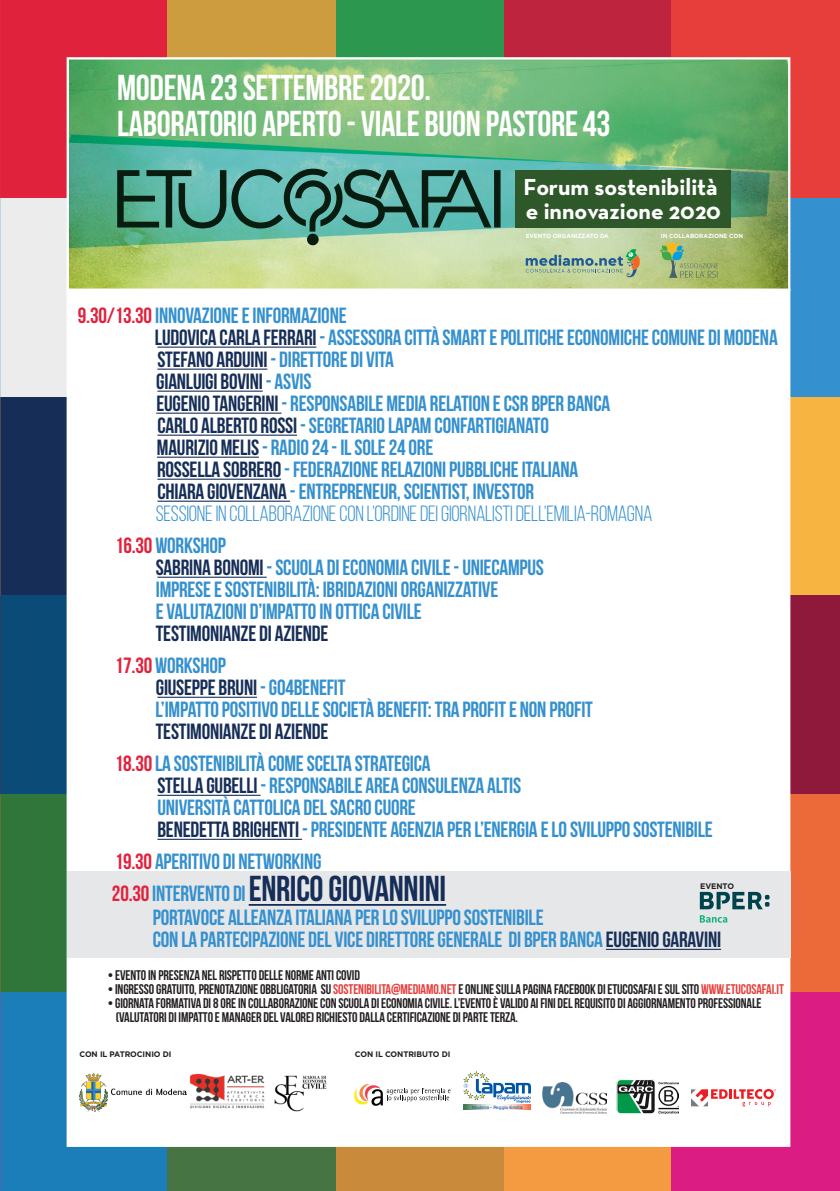
<style>
.page{position:relative;width:840px;height:1191px;background:#fff}
.page>*{position:absolute;margin:0;border:0;box-sizing:border-box;transform-origin:0 0}
.t1{font:36px/36px "Bebas Neue";letter-spacing:-.01em;color:#fff}
.t2{font:36px "Bebas Neue";letter-spacing:-.01em;color:#162e57}
.t3{font:700 23.6px/23.6px "Neutra Text";color:#fff}
.t4{font:22px/22px "Bebas Neue";letter-spacing:-.01em;color:#3490ce}
.t5{font:22px/32px "Bebas Neue";letter-spacing:-.01em;color:#162e57}
.t6{font:14px/14px "Bebas Neue";letter-spacing:-.01em;color:#231f20}
.t7{font:700 8px "Gotham";letter-spacing:-.01em;color:#231f20}
.t8{font:700 6px "Gotham";letter-spacing:-.01em;color:#fff}
.t9{font:4.8px "Handel Got D Ligh";color:#1055a4}
.s1{color:#e1223d}
.s2{color:#162e57}
.s3{font-style:inherit}
.s4{color:#3490ce}
.s5{font-size:22px;color:#e1223d}
.s6{font-size:22px;color:#3490ce}
.s7{color:#e73e3b}
</style>
<div class="page">
<div style="left:0;top:0;width:168px;height:198px;background:#e1223d"></div>
<div style="left:0;top:198px;width:168px;height:199px;background:#ececec"></div>
<div style="left:0;top:397px;width:168px;height:198px;background:#162e57"></div>
<div style="left:0;top:595px;width:168px;height:199px;background:#0a4b77"></div>
<div style="left:0;top:794px;width:168px;height:198px;background:#307539"></div>
<div style="left:0;top:992px;width:168px;height:199px;background:#1c7eb9"></div>
<div style="left:168px;top:0;width:168px;height:198px;background:#cc9c3f"></div>
<div style="left:168px;top:992px;width:168px;height:199px;background:#477443"></div>
<div style="left:336px;top:0;width:167px;height:198px;background:#2c974e"></div>
<div style="left:336px;top:992px;width:167px;height:199px;background:#c98a3c"></div>
<div style="left:503px;top:0;width:168px;height:198px;background:#be243d"></div>
<div style="left:503px;top:992px;width:168px;height:199px;background:#f49b41"></div>
<div style="left:671px;top:0;width:168px;height:198px;background:#e73e3b"></div>
<div style="left:671px;top:198px;width:168px;height:199px;background:#3490ce"></div>
<div style="left:671px;top:397px;width:168px;height:198px;background:#f8b440"></div>
<div style="left:671px;top:595px;width:168px;height:199px;background:#8e193b"></div>
<div style="left:677px;top:794px;width:162px;height:198px;background:#ec6a3a"></div>
<div style="left:671px;top:992px;width:168px;height:199px;background:#db1d83"></div>
<div style="left:67px;top:289px;width:723px;height:857px;background:#fff"></div>
<img style="left:70px;top:60px;width:717px;height:228px">
<div style="left:67px;top:57px;width:723px;height:234px;border:2px solid #fff"></div>
<svg style="left:659px;top:242px;width:58px;height:35px;background:#9db675"></svg>
<svg style="left:525px;top:249px;width:115px;height:28px;background:#a7be9c"></svg>
<img style="left:79px;top:1073px;width:107px;height:38px">
<img style="left:189px;top:1073px;width:76px;height:36px">
<div style="left:67px;top:871px;width:723px;height:86px;background:#e6e7e9"></div>
<hr style="left:157px;top:346px;width:159px;height:2px;background:#162e57">
<hr style="left:157px;top:368px;width:110px;height:2px;background:#162e57">
<hr style="left:157px;top:390px;width:105px;height:2px;background:#162e57">
<hr style="left:156px;top:412px;width:125px;height:2px;background:#162e57">
<hr style="left:157px;top:434px;width:140px;height:2px;background:#162e57">
<hr style="left:157px;top:456px;width:102px;height:2px;background:#162e57">
<hr style="left:157px;top:478px;width:124px;height:2px;background:#162e57">
<hr style="left:157px;top:500px;width:133px;height:2px;background:#162e57">
<hr style="left:157px;top:576px;width:109px;height:2px;background:#162e57">
<hr style="left:157px;top:696px;width:100px;height:2px;background:#162e57">
<hr style="left:157px;top:794px;width:103px;height:2px;background:#162e57">
<hr style="left:157px;top:838px;width:145px;height:2px;background:#162e57">
<hr style="left:248px;top:904px;width:198px;height:1px;background:#162e57">
<hr style="left:605px;top:948px;width:115px;height:2px;background:#162e57">
<svg style="left:699px;top:915px;width:28px;height:7px"></svg>
<svg style="left:699px;top:892px;width:70px;height:17px"></svg>
<img style="left:274px;top:1075px;width:53px;height:37px">
<svg style="left:117px;top:166px;width:383px;height:79px;background:#569786"></svg>
<div style="left:515px;top:170px;width:215px;height:57px;background:#2f582a"></div>
<svg style="left:463px;top:1104px;width:67px;height:5px"></svg>
<svg style="left:463px;top:1071px;width:67px;height:32px"></svg>
<svg style="left:354px;top:1083px;width:96px;height:22px"></svg>
<img style="left:542px;top:1082px;width:64px;height:32px">
<svg style="left:691px;top:1089px;width:84px;height:17px"></svg>
<img style="left:616px;top:1079px;width:39px;height:35px">
<img style="left:658px;top:1081px;width:20px;height:32px">
<h1 class="t1" style="left:117px;top:69px;width:494px">MODENA 23 SETTEMBRE 2020.<br>LABORATORIO APERTO - VIALE BUON PASTORE 43</h1>
<p class="t3" style="left:523px;top:175px;width:199px">Forum sostenibilità e innovazione 2020</p>
<p class="t8" style="left:525px;top:232px;width:85px">EVENTO ORGANIZZATO DA</p>
<p class="t8" style="left:660px;top:232px;width:83px">IN COLLABORAZIONE CON</p>
<p class="t4" style="left:155px;top:304px;width:624px;text-indent:-77px"><span class="s1">9.30/13.30</span> INNOVAZIONE E INFORMAZIONE<br><span class="s2">LUDOVICA CARLA FERRARI</span> - ASSESSORA CITTÀ SMART E POLITICHE ECONOMICHE COMUNE DI MODENA <span class="s2">STEFANO ARDUINI</span> - DIRETTORE DI VITA<br><span class="s2">GIANLUIGI BOVINI</span> - ASVIS<br><span class="s2">EUGENIO TANGERINI</span> - RESPONSABILE MEDIA RELATION E CSR BPER BANCA<br><span class="s2">CARLO ALBERTO ROSSI</span> - SEGRETARIO LAPAM CONFARTIGIANATO<br><span class="s2">MAURIZIO MELIS</span> - RADIO 24 - IL SOLE 24 ORE<br><span class="s2">ROSSELLA SOBRERO</span> - FEDERAZIONE RELAZIONI PUBBLICHE ITALIANA<br><span class="s2">CHIARA GIOVENZANA</span> - ENTREPRENEUR, SCIENTIST, INVESTOR<br><span class="s3">SESSIONE IN COLLABORAZIONE CON L’ORDINE DEI GIORNALISTI DELL’EMILIA-ROMAGNA</span></p>
<p class="t4" style="left:156px;top:534px;width:389px;text-indent:-41px"><span class="s1">16.30</span> WORKSHOP<br><span class="s2">SABRINA BONOMI</span> - SCUOLA DI ECONOMIA CIVILE - UNIECAMPUS IMPRESE E SOSTENIBILITÀ: IBRIDAZIONI ORGANIZZATIVE<br>E VALUTAZIONI D’IMPATTO IN OTTICA CIVILE</p>
<p class="t5" style="left:115px;top:617px;width:215px;text-indent:41px">TESTIMONIANZE DI AZIENDE<br><span class="s1">17.30</span> <span class="s4">WORKSHOP</span></p>
<p class="t4" style="left:155px;top:676px;width:439px"><span class="s2">GIUSEPPE BRUNI</span> - GO4BENEFIT<br>L’IMPATTO POSITIVO DELLE SOCIETÀ BENEFIT: TRA PROFIT E NON PROFIT</p>
<p class="t4" style="left:115px;top:715px;width:317px;line-height:32px;text-indent:41px"><span class="s2">TESTIMONIANZE DI AZIENDE<br></span><span class="s1">18.30</span> LA SOSTENIBILITÀ COME SCELTA STRATEGICA</p>
<p class="t4" style="left:157px;top:774px;width:556px"><span class="s2">STELLA GUBELLI</span> - RESPONSABILE AREA CONSULENZA ALTIS<br>UNIVERSITÀ CATTOLICA DEL SACRO CUORE<br><span class="s2">BENEDETTA BRIGHENTI</span> - PRESIDENTE AGENZIA PER L’ENERGIA E LO SVILUPPO SOSTENIBILE</p>
<p class="t4" style="left:115px;top:850px;width:208px"><span class="s1">19.30</span> APERITIVO DI NETWORKING</p>
<h1 class="t2" style="left:112px;top:868px;width:335px"><span class="s5">20.30</span> <span class="s6">INTERVENTO DI</span> ENRICO GIOVANNINI</h1>
<p class="t4" style="left:153px;top:906px;width:569px">PORTAVOCE ALLEANZA ITALIANA PER LO SVILUPPO SOSTENIBILE<br>CON LA PARTECIPAZIONE DEL VICE DIRETTORE GENERALE DI BPER BANCA <span class="s2">EUGENIO GARAVINI</span></p>
<p class="t7" style="left:700px;top:880px;width:35px">EVENTO</p>
<p class="t6" style="left:108px;top:968px;width:253px">• EVENTO IN PRESENZA NEL RISPETTO DELLE NORME ANTI COVID</p>
<p class="t6" style="left:108px;top:982px;width:677px">• INGRESSO GRATUITO, PRENOTAZIONE OBBLIGATORIA SU <span class="s7">SOSTENIBILITA@MEDIAMO.NET</span> E ONLINE SULLA PAGINA FACEBOOK DI ETUCOSAFAI E SUL SITO <span class="s7">WWW.ETUCOSAFAI.IT</span></p>
<p class="t6" style="left:116px;top:996px;width:647px;text-indent:-8px">• GIORNATA FORMATIVA DI 8 ORE IN COLLABORAZIONE CON SCUOLA DI ECONOMIA CIVILE. L’EVENTO È VALIDO AI FINI DEL REQUISITO DI AGGIORNAMENTO PROFESSIONALE (VALUTATORI DI IMPATTO E MANAGER DEL VALORE) RICHIESTO DALLA CERTIFICAZIONE DI PARTE TERZA.</p>
<p class="t7" style="left:79px;top:1048px;width:93px">CON IL PATROCINIO DI</p>
<p class="t7" style="left:354px;top:1048px;width:97px">CON IL CONTRIBUTO DI</p>
<p class="t9" style="left:471px;top:1104px;width:52px">Modena - Reggio Emilia</p>
</div>
